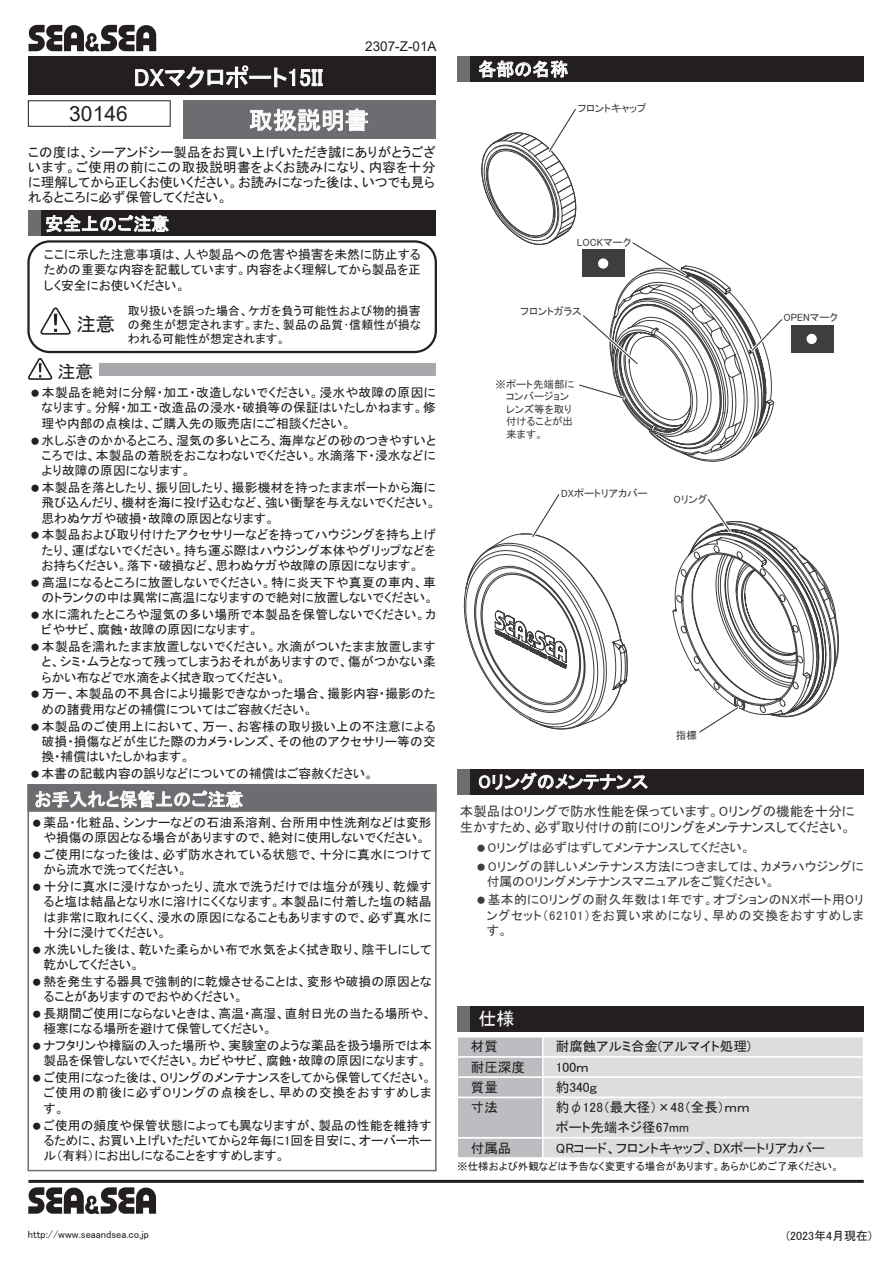
<style>
.page{position:relative;width:893px;height:1263px;background:#fff}
.page>*{position:absolute;margin:0;border:0;box-sizing:border-box;transform-origin:0 0}
.t1{font:24px "MS P Gothic";color:#fff}
.t2{font:21px "Arial";color:#231f20}
.t3{font:19.5px "MS P Gothic";color:#231f20}
.t4{font:18px "MS P Gothic";color:#fff}
.t5{font:18px "MS P Gothic";color:#231f20}
.t6{font:13.5px/15px "MS P Gothic";color:#231f20;text-align:justify}
.t7{font:13.5px/16.2px "MS P Gothic";color:#3e3e3f}
.t8{font:13.5px "Arial";color:#231f20}
.t9{font:12.75px/15.3px "MS P Gothic";letter-spacing:.005em;color:#231f20;text-align:justify}
.t10{font:12.75px/18.3px "MS P Gothic";letter-spacing:.015em;color:#3e3e3f}
.t11{font:12.75px/15.3px "MS P Gothic";letter-spacing:.05em;color:#3e3e3f}
.t12{font:12px/14.4px "MS P Gothic";letter-spacing:.01em;color:#231f20;text-align:justify}
.t13{font:10.5px/12.6px "MS P Gothic";color:#3e3e3f}
.t14{font:10.5px "MS P Gothic";color:#231f20}
</style>
<div class="page">
<div style="left:183px;top:101px;width:253px;height:38px;background:#6c6d70"></div>
<svg style="left:250px;top:109px;width:118px;height:22px"></svg>
<svg style="left:28px;top:358px;width:25px;height:22px"></svg>
<div style="left:99px;top:363px;width:337px;height:13px;background:#a8a9ad"></div>
<svg style="left:28px;top:25px;width:128px;height:27px"></svg>
<div style="left:28px;top:100px;width:143px;height:27px;border:1px solid #231f20"></div>
<div style="left:29px;top:211px;width:407px;height:25px;background:#231f20"></div>
<div style="left:29px;top:211px;width:12px;height:25px;background:#6c6d70"></div>
<svg style="left:46px;top:215px;width:123px;height:17px"></svg>
<div style="left:28px;top:57px;width:408px;height:38px;background:#231f20"></div>
<svg style="left:135px;top:65px;width:113px;height:23px"></svg>
<svg style="left:274px;top:68px;width:49px;height:19px"></svg>
<svg style="left:41px;top:307px;width:30px;height:28px"></svg>
<div style="left:28px;top:784px;width:409px;height:387px;border:2px solid #6c6d70"></div>
<div style="left:27px;top:784px;width:410px;height:28px;background:#6c6d70;border:2px solid #6c6d70"></div>
<svg style="left:28px;top:1187px;width:128px;height:27px"></svg>
<hr style="left:28px;top:1180px;width:836px;height:3px;background:#231f20">
<div style="left:457px;top:56px;width:407px;height:26px;background:#231f20"></div>
<div style="left:457px;top:56px;width:13px;height:26px;background:#6c6d70"></div>
<svg style="left:479px;top:60px;width:89px;height:18px"></svg>
<div style="left:457px;top:769px;width:407px;height:25px;background:#231f20"></div>
<div style="left:457px;top:769px;width:13px;height:25px;background:#6c6d70"></div>
<div style="left:457px;top:1006px;width:407px;height:26px;background:#231f20"></div>
<div style="left:457px;top:1006px;width:13px;height:26px;background:#6c6d70"></div>
<div style="left:456px;top:1137px;width:109px;height:22px;background:#bcbdc0;border:2px solid #fff"></div>
<div style="left:456px;top:1036px;width:109px;height:22px;background:#bcbdc0;border:2px solid #fff"></div>
<div style="left:456px;top:1056px;width:109px;height:22px;background:#bcbdc0;border:2px solid #fff"></div>
<div style="left:542px;top:1036px;width:322px;height:22px;background:#dcdddf;border:2px solid #fff"></div>
<div style="left:542px;top:1056px;width:322px;height:22px;background:#dcdddf;border:2px solid #fff"></div>
<div style="left:456px;top:1076px;width:109px;height:22px;background:#bcbdc0;border:2px solid #fff"></div>
<div style="left:456px;top:1097px;width:109px;height:41px;background:#bcbdc0;border:2px solid #fff"></div>
<div style="left:542px;top:1076px;width:322px;height:22px;background:#dcdddf;border:2px solid #fff"></div>
<div style="left:542px;top:1097px;width:322px;height:41px;background:#dcdddf;border:2px solid #fff"></div>
<div style="left:542px;top:1137px;width:322px;height:22px;background:#dcdddf;border:2px solid #fff"></div>
<div style="left:27px;top:240px;width:410px;height:113px;border:2px solid #231f20;border-radius:21px"></div>
<svg style="left:672px;top:499px;width:167px;height:234px"></svg>
<svg style="left:481px;top:109px;width:302px;height:353px"></svg>
<div style="left:582px;top:249px;width:43px;height:28px;background:#3e3e3f"></div>
<div style="left:598px;top:258px;width:10px;height:11px;background:#fff;border-radius:50%"></div>
<svg style="left:479px;top:772px;width:169px;height:18px"></svg>
<svg style="left:464px;top:494px;width:164px;height:235px"></svg>
<div style="left:791px;top:325px;width:43px;height:27px;background:#3e3e3f"></div>
<div style="left:806px;top:334px;width:11px;height:10px;background:#fff;border-radius:50%"></div>
<svg style="left:33px;top:790px;width:210px;height:22px"></svg>
<h2 class="t2" style="left:69px;top:99px;width:60px">30146</h2>
<h1 class="t1" style="left:134px;top:65px;width:190px">DXマクロポート15II</h1>
<p class="t8" style="left:365px;top:36px;width:73px">2307-Z-01A</p>
<h1 class="t1" style="left:249px;top:108px;width:121px">取扱説明書</h1>
<p class="t6" style="left:28px;top:144px;width:409px">この度は、シーアンドシー製品をお買い上げいただき誠にありがとうございます。ご使用の前にこの取扱説明書をよくお読みになり、内容を十分に理解してから正しくお使いください。お読みになった後は、いつでも見られるところに必ず保管してください。</p>
<h3 class="t4" style="left:45px;top:215px;width:126px">安全上のご注意</h3>
<p class="t9" style="left:44px;top:247px;width:379px">ここに示した注意事項は、人や製品への危害や損害を未然に防止するための重要な内容を記載しています。内容をよく理解してから製品を正しく安全にお使いください。</p>
<p class="t12" style="left:128px;top:303px;width:295px">取り扱いを誤った場合、ケガを負う可能性および物的損害の発生が想定されます。また、製品の品質･信頼性が損なわれる可能性が想定されます。</p>
<h3 class="t3" style="left:76px;top:315px;width:40px">注意</h3>
<h3 class="t5" style="left:58px;top:362px;width:37px">注意</h3>
<p class="t9" style="left:42px;top:385px;width:396px">本製品を絶対に分解・加工・改造しないでください。浸水や故障の原因になります。分解・加工・改造品の浸水・破損等の保証はいたしかねます。修理や内部の点検は、ご購入先の販売店にご相談ください。</p>
<p class="t9" style="left:42px;top:432px;width:396px">水しぶきのかかるところ、湿気の多いところ、海岸などの砂のつきやすいところでは、本製品の着脱をおこなわないでください。水滴落下・浸水などにより故障の原因になります。</p>
<p class="t9" style="left:42px;top:480px;width:396px">本製品を落としたり、振り回したり、撮影機材を持ったままボートから海に飛び込んだり、機材を海に投げ込むなど、強い衝撃を与えないでください。思わぬケガや破損・故障の原因となります。</p>
<p class="t9" style="left:42px;top:527px;width:396px">本製品および取り付けたアクセサリーなどを持ってハウジングを持ち上げたり、運ばないでください。持ち運ぶ際はハウジング本体やグリップなどをお持ちください。落下・破損など、思わぬケガや故障の原因になります。</p>
<p class="t9" style="left:42px;top:575px;width:396px">高温になるところに放置しないでください。特に炎天下や真夏の車内、車のトランクの中は異常に高温になりますので絶対に放置しないでください。</p>
<p class="t9" style="left:42px;top:607px;width:396px">水に濡れたところや湿気の多い場所で本製品を保管しないでください。カビやサビ、腐蝕・故障の原因になります。</p>
<p class="t9" style="left:42px;top:639px;width:396px">本製品を濡れたまま放置しないでください。水滴がついたまま放置しますと、シミ・ムラとなって残ってしまうおそれがありますので、傷がつかない柔らかい布などで水滴をよく拭き取ってください。</p>
<p class="t9" style="left:42px;top:686px;width:396px">万一、本製品の不具合により撮影できなかった場合、撮影内容・撮影のための諸費用などの補償についてはご容赦ください。</p>
<p class="t9" style="left:42px;top:718px;width:396px">本製品のご使用上において、万一、お客様の取り扱い上の不注意による破損・損傷などが生じた際のカメラ・レンズ、その他のアクセサリー等の交換・補償はいたしかねます。</p>
<p class="t9" style="left:42px;top:766px;width:334px">本書の記載内容の誤りなどについての補償はご容赦ください。</p>
<h3 class="t4" style="left:34px;top:790px;width:210px">お手入れと保管上のご注意</h3>
<p class="t9" style="left:43px;top:814px;width:390px">薬品・化粧品、シンナーなどの石油系溶剤、台所用中性洗剤などは変形や損傷の原因となる場合がありますので、絶対に使用しないでください。</p>
<p class="t9" style="left:43px;top:846px;width:390px">ご使用になった後は、必ず防水されている状態で、十分に真水につけてから流水で洗ってください。</p>
<p class="t9" style="left:43px;top:879px;width:390px">十分に真水に浸けなかったり、流水で洗うだけでは塩分が残り、乾燥すると塩は結晶となり水に溶けにくくなります。本製品に付着した塩の結晶は非常に取れにくく、浸水の原因になることもありますので、必ず真水に十分に浸けてください。</p>
<p class="t9" style="left:43px;top:941px;width:390px">水洗いした後は、乾いた柔らかい布で水気をよく拭き取り、陰干しにして乾かしてください。</p>
<p class="t9" style="left:43px;top:973px;width:390px">熱を発生する器具で強制的に乾燥させることは、変形や破損の原因となることがありますのでおやめください。</p>
<p class="t9" style="left:43px;top:1006px;width:390px">長期間ご使用にならないときは、高温・高湿、直射日光の当たる場所や、極寒になる場所を避けて保管してください。</p>
<p class="t9" style="left:43px;top:1038px;width:390px">ナフタリンや樟脳の入った場所や、実験室のような薬品を扱う場所では本製品を保管しないでください。カビやサビ、腐蝕・故障の原因になります。</p>
<p class="t9" style="left:43px;top:1070px;width:390px">ご使用になった後は、Oリングのメンテナンスをしてから保管してください。ご使用の前後に必ずOリングの点検をし、早めの交換をおすすめします。</p>
<p class="t9" style="left:43px;top:1117px;width:390px">ご使用の頻度や保管状態によっても異なりますが、製品の性能を維持するために、お買い上げいただいてから2年毎に1回を目安に、オーバーホール（有料）にお出しになることをすすめします。</p>
<h3 class="t4" style="left:478px;top:60px;width:91px">各部の名称</h3>
<p class="t13" style="left:578px;top:102px;width:70px">フロントキャップ</p>
<p class="t13" style="left:577px;top:236px;width:56px">LOCKマーク</p>
<p class="t13" style="left:521px;top:305px;width:63px">フロントガラス</p>
<p class="t13" style="left:506px;top:377px;width:70px;text-indent:-10px">※ポート先端部にコンバージョンレンズ等を取り付けることが出来ます。</p>
<p class="t13" style="left:561px;top:487px;width:88px">DXポートリアカバー</p>
<p class="t13" style="left:674px;top:492px;width:36px">Oリング</p>
<p class="t13" style="left:783px;top:311px;width:56px">OPENマーク</p>
<h3 class="t4" style="left:478px;top:773px;width:171px">Oリングのメンテナンス</h3>
<p class="t13" style="left:676px;top:728px;width:22px">指標</p>
<p class="t7" style="left:460px;top:803px;width:396px">本製品はOリングで防水性能を保っています。Oリングの機能を十分に生かすため、必ず取り付けの前にOリングをメンテナンスしてください。</p>
<p class="t10" style="left:488px;top:839px;width:378px">Oリングは必ずはずしてメンテナンスしてください。<br>Oリングの詳しいメンテナンス方法につきましては、カメラハウジングに</p>
<p class="t10" style="left:487px;top:872px;width:379px">付属のOリングメンテナンスマニュアルをご覧ください。<br>基本的にOリングの耐久年数は1年です。オプションのNXポート用Oリ</p>
<p class="t11" style="left:487px;top:907px;width:378px">ングセット（62101）をお買い求めになり、早めの交換をおすすめします。</p>
<h3 class="t4" style="left:478px;top:1010px;width:37px">仕様</h3>
<p class="t6" style="left:471px;top:1039px;width:28px">材質</p>
<p class="t6" style="left:556px;top:1039px;width:223px">耐腐蝕アルミ合金(アルマイト処理)　　　</p>
<p class="t6" style="left:471px;top:1059px;width:55px">耐圧深度</p>
<p class="t6" style="left:556px;top:1059px;width:34px">100ｍ</p>
<p class="t6" style="left:471px;top:1079px;width:28px">質量</p>
<p class="t6" style="left:556px;top:1079px;width:43px">約340ｇ</p>
<p class="t6" style="left:471px;top:1100px;width:28px">寸法</p>
<p class="t6" style="left:556px;top:1097px;width:205px;line-height:20.2px">約φ128（最大径）×48（全長）ｍｍ　ポート先端ネジ径67mm</p>
<p class="t6" style="left:471px;top:1140px;width:42px">付属品</p>
<p class="t6" style="left:556px;top:1140px;width:271px">QRコード、フロントキャップ、DXポートリアカバー</p>
<p class="t14" style="left:457px;top:1161px;width:383px">※仕様および外観などは予告なく変更する場合があります。あらかじめご了承ください。</p>
<p class="t14" style="left:28px;top:1228px;width:123px">http://www.seaandsea.co.jp</p>
<p class="t12" style="left:786px;top:1229px;width:87px">(2023年4月現在)</p>
</div>
